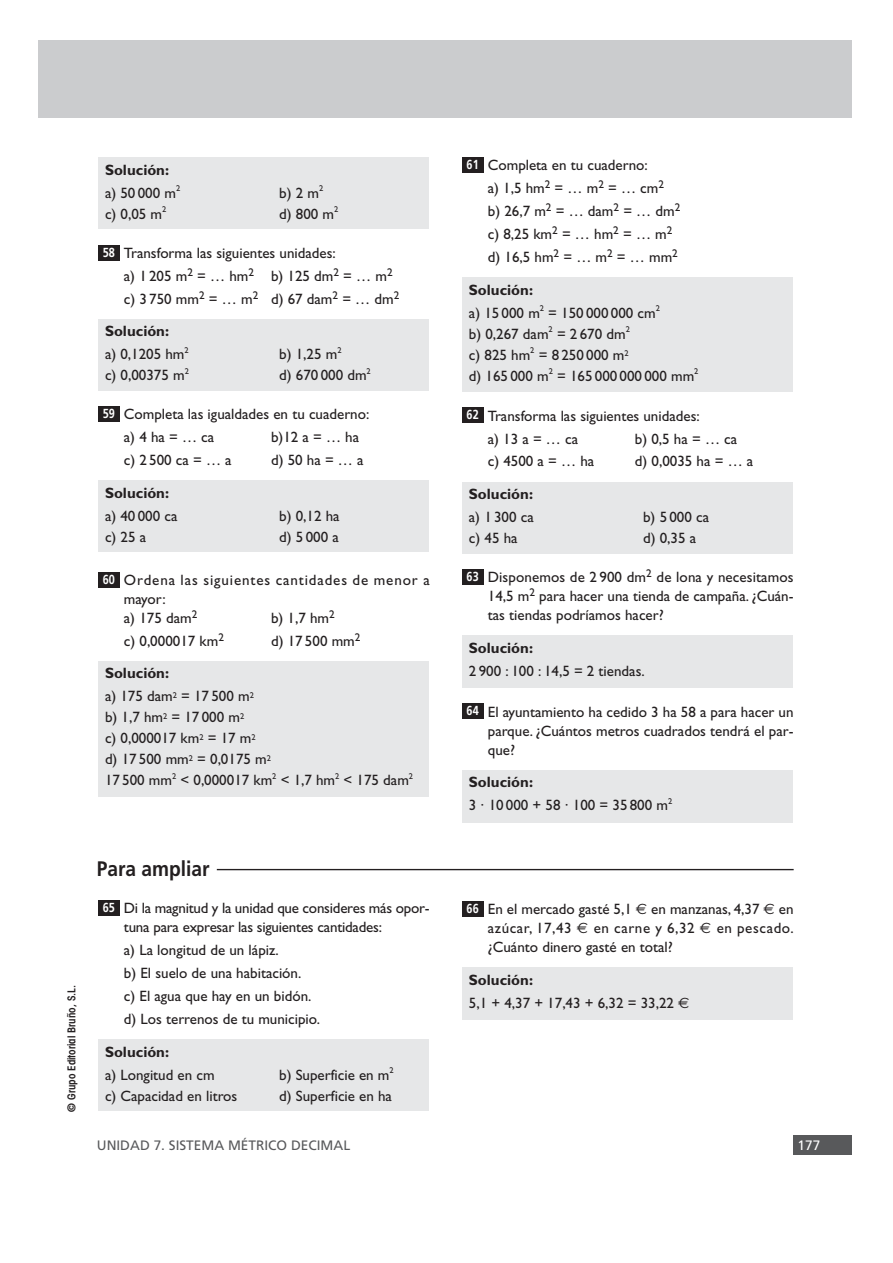
<style>
.page{position:relative;width:893px;height:1263px;background:#fff}
.page>*{position:absolute;margin:0;border:0;box-sizing:border-box;transform-origin:0 0}
.t1{font:700 21px "Frutiger";color:#231f20;scale:.91 1}
.t2{font:15px/23px "Gill Sans";color:#231f20}
.t3{font:700 15px/23px "Gill Sans";color:#231f20}
.t4{font:15px/19px "Gill Sans";letter-spacing:.06em;color:#231f20}
.t5{font:13.65px "Frutiger";color:#58595b}
.t6{font:13.65px "Frutiger";color:#fff}
.t7{font:700 13.05px "Frutiger";color:#fff;scale:.83 1}
.t8{font:600 condensed 10.95px "Avant Garde";color:#231f20}
.s1{font-weight:400}
.s2{font-weight:700}
.s3{font-family:"Euro Sans"}
</style>
<div class="page">
<div style="left:793px;top:1135px;width:58px;height:19px;background:#58595b"></div>
<div style="left:39px;top:40px;width:812px;height:77px;background:#cbccce"></div>
<div style="left:462px;top:770px;width:330px;height:52px;background:#e6e7e8"></div>
<div style="left:462px;top:704px;width:21px;height:15px;background:#231f20"></div>
<div style="left:462px;top:636px;width:330px;height:52px;background:#e6e7e8"></div>
<div style="left:462px;top:569px;width:21px;height:16px;background:#231f20"></div>
<div style="left:462px;top:482px;width:330px;height:71px;background:#e6e7e8"></div>
<div style="left:462px;top:408px;width:21px;height:15px;background:#231f20"></div>
<div style="left:462px;top:278px;width:330px;height:114px;background:#e6e7e8"></div>
<div style="left:462px;top:157px;width:21px;height:16px;background:#231f20"></div>
<div style="left:98px;top:661px;width:330px;height:136px;background:#e6e7e8"></div>
<div style="left:98px;top:572px;width:21px;height:16px;background:#231f20"></div>
<div style="left:98px;top:481px;width:330px;height:71px;background:#e6e7e8"></div>
<div style="left:98px;top:406px;width:21px;height:16px;background:#231f20"></div>
<div style="left:98px;top:319px;width:330px;height:72px;background:#e6e7e8"></div>
<div style="left:98px;top:245px;width:21px;height:15px;background:#231f20"></div>
<div style="left:98px;top:157px;width:330px;height:72px;background:#e6e7e8"></div>
<div style="left:462px;top:967px;width:330px;height:53px;background:#e6e7e8"></div>
<div style="left:462px;top:901px;width:21px;height:16px;background:#231f20"></div>
<div style="left:98px;top:1040px;width:330px;height:71px;background:#e6e7e8"></div>
<div style="left:98px;top:900px;width:21px;height:16px;background:#231f20"></div>
<hr style="left:217px;top:869px;width:576px;height:1px;background:#231f20">
<p class="t8" style="left:67px;top:1112px;width:129px;rotate:-90deg">© Grupo Editorial Bruño, S.L.</p>
<p class="t3" style="left:105px;top:160px;width:77px">Solución: <span class="s1">a) 50 000 m</span><sup>2</sup></p>
<p class="t2" style="left:279px;top:183px;width:46px">b) 2 m<sup>2</sup></p>
<p class="t2" style="left:105px;top:204px;width:63px">c) 0,05 m<sup>2</sup></p>
<p class="t2" style="left:279px;top:204px;width:61px">d) 800 m<sup>2</sup></p>
<p class="t7" style="left:103px;top:247px;width:16px">58</p>
<p class="t2" style="left:124px;top:243px;width:277px">Transforma las siguientes unidades:<br>a) 1 205 m<sup>2</sup> = … hm<sup>2</sup> b) 125 dm<sup>2</sup> = … m<sup>2 </sup>c) 3 750 mm<sup>2</sup> = … m<sup>2</sup> d) 67 dam<sup>2</sup> = … dm<sup>2</sup></p>
<p class="t2" style="left:105px;top:321px;width:85px"><span class="s2">Solución:<br></span>a) 0,1205 hm<sup>2</sup></p>
<p class="t2" style="left:279px;top:344px;width:64px">b) 1,25 m<sup>2</sup></p>
<p class="t2" style="left:105px;top:365px;width:85px">c) 0,00375 m<sup>2</sup></p>
<p class="t2" style="left:279px;top:365px;width:93px">d) 670 000 dm<sup>2</sup></p>
<p class="t7" style="left:103px;top:408px;width:16px">59</p>
<p class="t2" style="left:124px;top:405px;width:247px">Completa las igualdades en tu cuaderno: a) 4 ha = … ca</p>
<p class="t2" style="left:271px;top:428px;width:90px">b)12 a = … ha</p>
<p class="t2" style="left:124px;top:450px;width:109px">c) 2 500 ca = … a</p>
<p class="t2" style="left:271px;top:450px;width:94px">d) 50 ha = … a</p>
<p class="t3" style="left:105px;top:483px;width:66px">Solución:</p>
<p class="t2" style="left:105px;top:506px;width:74px">a) 40 000 ca</p>
<p class="t2" style="left:279px;top:506px;width:62px">b) 0,12 ha</p>
<p class="t2" style="left:105px;top:527px;width:43px">c) 25 a</p>
<p class="t2" style="left:279px;top:527px;width:61px">d) 5 000 a</p>
<p class="t7" style="left:103px;top:574px;width:16px">60</p>
<p class="t4" style="left:124px;top:572px;width:307px">Ordena las siguientes cantidades de menor a mayor:<br>a) 175 dam<sup>2</sup></p>
<p class="t2" style="left:271px;top:608px;width:65px">b) 1,7 hm<sup>2</sup></p>
<p class="t2" style="left:124px;top:631px;width:102px">c) 0,000017 km<sup>2</sup></p>
<p class="t2" style="left:271px;top:631px;width:91px">d) 17 500 mm<sup>2</sup></p>
<p class="t2" style="left:105px;top:663px;width:150px"><span class="s2">Solución:<br></span>a) 175 dam<sup>2</sup> = 17 500 m<sup>2</sup></p>
<p class="t2" style="left:105px;top:708px;width:310px;line-height:21px">b) 1,7 hm<sup>2</sup> = 17 000 m<sup>2<br></sup>c) 0,000017 km<sup>2</sup> = 17 m<sup>2<br></sup>d) 17 500 mm<sup>2</sup> = 0,0175 m<sup>2<br></sup>17 500 mm<sup>2</sup> &lt; 0,000017 km<sup>2</sup> &lt; 1,7 hm<sup>2</sup> &lt; 175 dam<sup>2</sup></p>
<h1 class="t1" style="left:97px;top:860px;width:125px">Para ampliar</h1>
<p class="t7" style="left:103px;top:902px;width:16px">65</p>
<p class="t2" style="left:124px;top:900px;width:307px;line-height:19px">Di la magnitud y la unidad que consideres más opor&shy;tuna para expresar las siguientes cantidades:</p>
<p class="t2" style="left:124px;top:941px;width:198px">a) La longitud de un lápiz.<br>b) El suelo de una habitación.<br>c) El agua que hay en un bidón. d) Los terrenos de tu municipio.</p>
<p class="t3" style="left:105px;top:1042px;width:66px">Solución:</p>
<p class="t2" style="left:105px;top:1065px;width:111px">a) Longitud en cm</p>
<p class="t2" style="left:279px;top:1065px;width:116px">b) Superficie en m<sup>2</sup></p>
<p class="t2" style="left:105px;top:1086px;width:134px">c) Capacidad en litros</p>
<p class="t2" style="left:279px;top:1086px;width:114px">d) Superficie en ha</p>
<p class="t7" style="left:466px;top:159px;width:16px">61</p>
<p class="t2" style="left:488px;top:156px;width:194px">Completa en tu cuaderno:<br>a) 1,5 hm<sup>2</sup> = … m<sup>2</sup> = … cm<sup>2<br></sup>b) 26,7 m<sup>2</sup> = … dam<sup>2</sup> = … dm<sup>2 </sup>c) 8,25 km<sup>2</sup> = … hm<sup>2</sup> = … m<sup>2 </sup>d) 16,5 hm<sup>2</sup> = … m<sup>2</sup> = … mm<sup>2</sup></p>
<p class="t2" style="left:469px;top:280px;width:192px"><span class="s2">Solución:<br></span>a) 15 000 m<sup>2</sup> = 150 000 000 cm<sup>2</sup></p>
<p class="t2" style="left:469px;top:325px;width:231px;line-height:21px">b) 0,267 dam<sup>2</sup> = 2 670 dm<sup>2<br></sup>c) 825 hm<sup>2</sup> = 8 250 000 m<sup>2<br></sup>d) 165 000 m<sup>2</sup> = 165 000 000 000 mm<sup>2</sup></p>
<p class="t7" style="left:466px;top:409px;width:16px">62</p>
<p class="t2" style="left:488px;top:406px;width:213px">Transforma las siguientes unidades: a) 13 a = … ca</p>
<p class="t2" style="left:635px;top:429px;width:104px">b) 0,5 ha = … ca</p>
<p class="t2" style="left:488px;top:452px;width:108px">c) 4500 a = … ha</p>
<p class="t2" style="left:635px;top:452px;width:120px">d) 0,0035 ha = … a</p>
<p class="t3" style="left:469px;top:484px;width:66px">Solución:</p>
<p class="t2" style="left:469px;top:507px;width:66px">a) 1 300 ca</p>
<p class="t2" style="left:643px;top:507px;width:67px">b) 5 000 ca</p>
<p class="t2" style="left:469px;top:528px;width:50px">c) 45 ha</p>
<p class="t2" style="left:643px;top:528px;width:55px">d) 0,35 a</p>
<p class="t7" style="left:466px;top:571px;width:16px">63</p>
<p class="t2" style="left:488px;top:569px;width:307px;line-height:19px;text-align:justify">Disponemos de 2 900 dm<sup>2</sup> de lona y necesitamos 14,5 m<sup>2</sup> para hacer una tienda de campaña. ¿Cuán&shy;tas tiendas podríamos hacer?</p>
<p class="t3" style="left:469px;top:638px;width:66px">Solución:</p>
<p class="t2" style="left:469px;top:661px;width:177px">2 900 : 100 : 14,5 = 2 tiendas.</p>
<p class="t7" style="left:466px;top:705px;width:16px">64</p>
<p class="t2" style="left:488px;top:704px;width:307px;line-height:19px;text-align:justify">El ayuntamiento ha cedido 3 ha 58 a para hacer un parque. ¿Cuántos metros cuadrados tendrá el par&shy;que?</p>
<p class="t2" style="left:469px;top:772px;width:205px"><span class="s2">Solución:<br></span>3 · 10 000 + 58 · 100 = 35 800 m<sup>2</sup></p>
<p class="t7" style="left:466px;top:903px;width:16px">66</p>
<p class="t2" style="left:488px;top:901px;width:307px;line-height:19px;text-align:justify">En el mercado gasté 5,1 <span class="s3">€</span> en manzanas, 4,37 <span class="s3">€</span> en azúcar, 17,43 <span class="s3">€</span> en carne y 6,32 <span class="s3">€</span> en pescado. ¿Cuánto dinero gasté en total?</p>
<p class="t2" style="left:469px;top:970px;width:222px"><span class="s2">Solución:<br></span>5,1 + 4,37 + 17,43 + 6,32 = 33,22 <span class="s3">€</span></p>
<p class="t5" style="left:97px;top:1140px;width:255px">UNIDAD 7. SISTEMA MÉTRICO DECIMAL</p>
<p class="t6" style="left:797px;top:1140px;width:24px">177</p>
</div>
